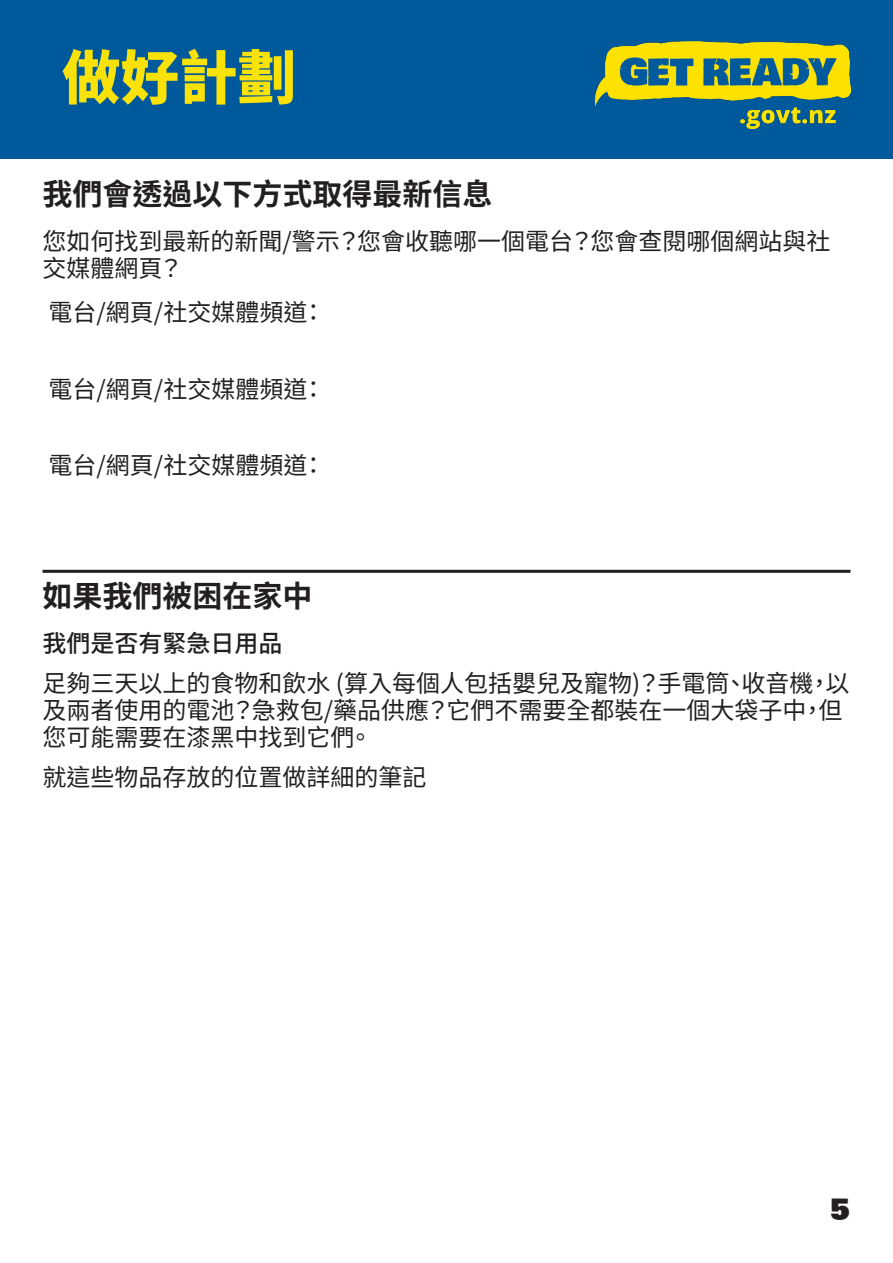
<style>
.page{position:relative;width:893px;height:1263px;background:#fff}
.page>*{position:absolute;margin:0;border:0;box-sizing:border-box;transform-origin:0 0}
.t1{font:800 58.5px "Source Han Sans TW";color:#f9e209}
.t2{font:700 30px "Source Han Sans TW";color:#231f20}
.t3{font:24px/27px "Source Han Sans TW";color:#231f20}
.t4{font:500 24px "Source Han Sans TW";color:#231f20}
.t5{font:24px "Bowlby One NZ Regular";color:#231f20}
</style>
<div class="page">
<div style="left:0;top:0;width:893px;height:159px;background:#00599b"></div>
<img style="left:595px;top:42px;width:255px;height:86px">
<hr style="left:43px;top:570px;width:807px;height:3px;background:#231f20">
<h1 class="t1" style="left:62px;top:45px;width:235px">做好計劃</h1>
<h2 class="t2" style="left:43px;top:177px;width:452px">我們會透過以下方式取得最新信息</h2>
<p class="t3" style="left:43px;top:229px;width:789px">您如何找到最新的新聞/警示？您會收聽哪一個電台？您會查閱哪個網站與社交媒體網頁？</p>
<p class="t3" style="left:49px;top:299px;width:278px">電台/網頁/社交媒體頻道：</p>
<p class="t3" style="left:49px;top:376px;width:278px">電台/網頁/社交媒體頻道：</p>
<p class="t3" style="left:49px;top:452px;width:278px">電台/網頁/社交媒體頻道：</p>
<h2 class="t2" style="left:43px;top:579px;width:272px">如果我們被困在家中</h2>
<h3 class="t4" style="left:43px;top:629px;width:242px">我們是否有緊急日用品</h3>
<p class="t3" style="left:43px;top:670px;width:808px">足夠三天以上的食物和飲水 (算入每個人包括嬰兒及寵物)？手電筒、收音機，以及兩者使用的電池？急救包/藥品供應？它們不需要全都裝在一個大袋子中，但您可能需要在漆黑中找到它們。</p>
<p class="t3" style="left:43px;top:764px;width:386px">就這些物品存放的位置做詳細的筆記</p>
<p class="t5" style="left:831px;top:1190px;width:21px">5</p>
</div>
